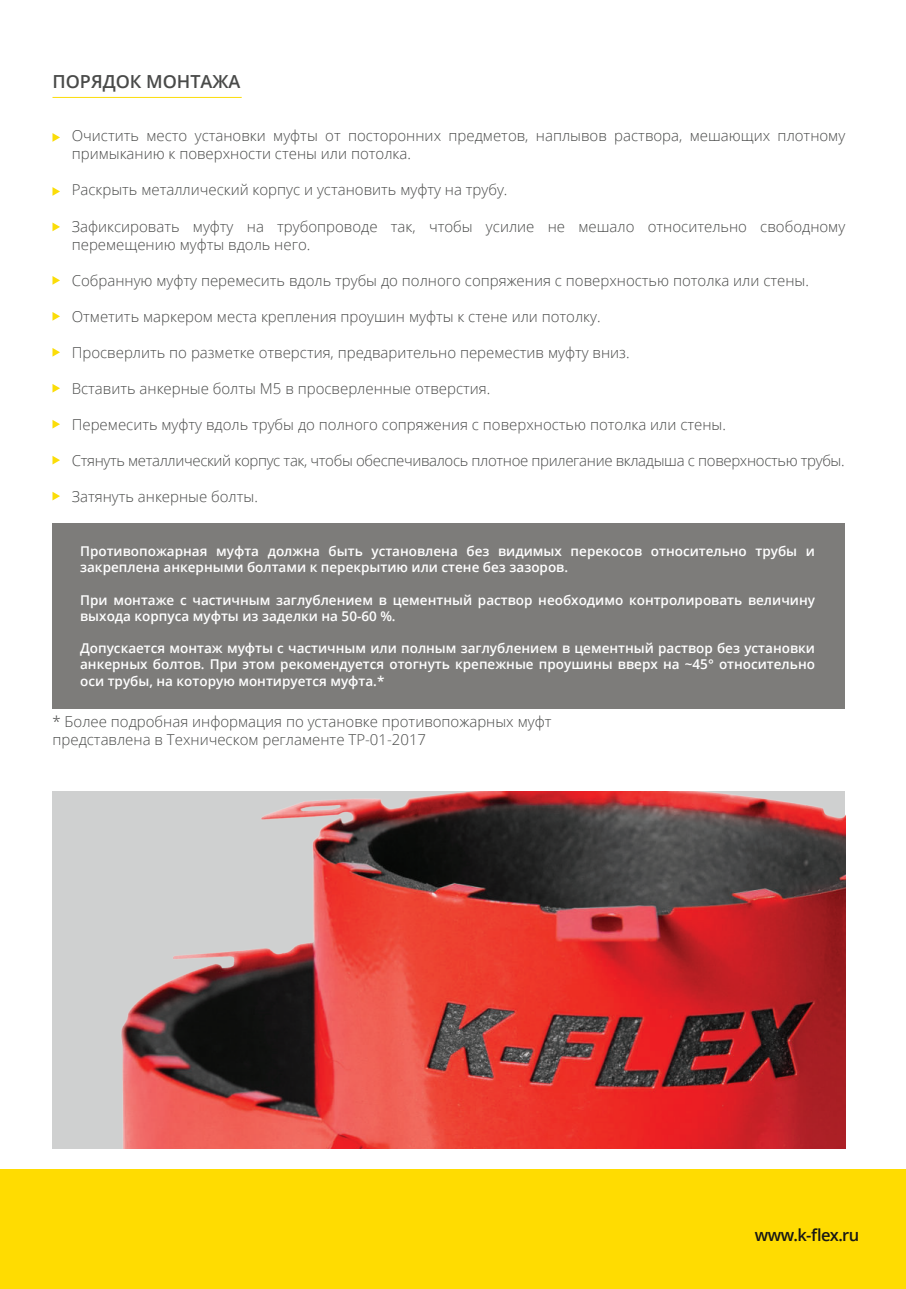
<style>
.page{position:relative;width:906px;height:1289px;background:#fff}
.page>*{position:absolute;margin:0;border:0;box-sizing:border-box;transform-origin:0 0}
.t1{font:600 18px "Open Sans";color:#494a49}
.t2{font:600 16.5px "Open Sans";letter-spacing:-.035em;color:#181816}
.t3{font:300 15px/18px "Open Sans";color:#494a49}
.t4{font:300 15px "Open Sans";letter-spacing:-.025em;color:#494a49}
.t5{font:600 13.5px/16.2px "Open Sans";color:#fff}
</style>
<div class="page">
<div style="left:0;top:1169px;width:906px;height:119px;background:#ffdc01"></div>
<img style="left:52px;top:791px;width:793px;height:357px">
<hr style="left:52px;top:97px;width:190px;height:1px;background:#fbdc08">
<div style="left:52px;top:523px;width:793px;height:185px;background:#7d7c7a"></div>
<svg style="left:52px;top:133px;width:8px;height:9px"></svg>
<svg style="left:52px;top:187px;width:8px;height:9px"></svg>
<svg style="left:52px;top:222px;width:8px;height:9px"></svg>
<svg style="left:52px;top:276px;width:8px;height:9px"></svg>
<svg style="left:52px;top:312px;width:8px;height:9px"></svg>
<svg style="left:52px;top:348px;width:8px;height:8px"></svg>
<svg style="left:52px;top:384px;width:8px;height:8px"></svg>
<svg style="left:52px;top:420px;width:8px;height:8px"></svg>
<svg style="left:52px;top:491px;width:8px;height:9px"></svg>
<svg style="left:52px;top:456px;width:8px;height:8px"></svg>
<p class="t1" style="left:52px;top:69px;width:189px">ПОРЯДОК МОНТАЖА</p>
<p class="t3" style="left:72px;top:127px;width:775px">Очистить место установки муфты от посторонних предметов, наплывов раствора, мешающих плотному примыканию к поверхности стены или потолка.</p>
<p class="t3" style="left:72px;top:181px;width:437px">Раскрыть металлический корпус и установить муфту на трубу.</p>
<p class="t3" style="left:72px;top:217px;width:775px">Зафиксировать муфту на трубопроводе так, чтобы усилие не мешало относительно свободному перемещению муфты вдоль него.</p>
<p class="t3" style="left:72px;top:271px;width:738px">Собранную муфту перемесить вдоль трубы до полного сопряжения с поверхностью потолка или стены.</p>
<p class="t3" style="left:72px;top:307px;width:530px">Отметить маркером места крепления проушин муфты к стене или потолку.</p>
<p class="t3" style="left:72px;top:343px;width:559px">Просверлить по разметке отверстия, предварительно переместив муфту вниз.</p>
<p class="t3" style="left:72px;top:379px;width:420px">Вставить анкерные болты М5 в просверленные отверстия.</p>
<p class="t3" style="left:72px;top:415px;width:656px">Перемесить муфту вдоль трубы до полного сопряжения с поверхностью потолка или стены.</p>
<p class="t4" style="left:72px;top:450px;width:774px">Стянуть металлический корпус так, чтобы обеспечивалось плотное прилегание вкладыша с поверхностью трубы.</p>
<p class="t3" style="left:72px;top:487px;width:188px">Затянуть анкерные болты.</p>
<p class="t5" style="left:80px;top:542px;width:736px">Противопожарная муфта должна быть установлена без видимых перекосов относительно трубы и закреплена анкерными болтами к перекрытию или стене без зазоров.</p>
<p class="t5" style="left:80px;top:591px;width:736px">При монтаже с частичным заглублением в цементный раствор необходимо контролировать величину выхода корпуса муфты из заделки на 50-60 %.</p>
<p class="t5" style="left:80px;top:640px;width:736px;text-align:justify">Допускается монтаж муфты с частичным или полным заглублением в цементный раствор без установки анкерных болтов. При этом рекомендуется отогнуть крепежные проушины вверх на ~45° относительно оси трубы, на которую монтируется муфта.*</p>
<p class="t3" style="left:52px;top:712px;width:500px">* Более подробная информация по установке противопожарных муфт представлена в Техническом регламенте ТР-01-2017</p>
<p class="t2" style="left:755px;top:1223px;width:106px">www.k-flex.ru</p>
</div>
